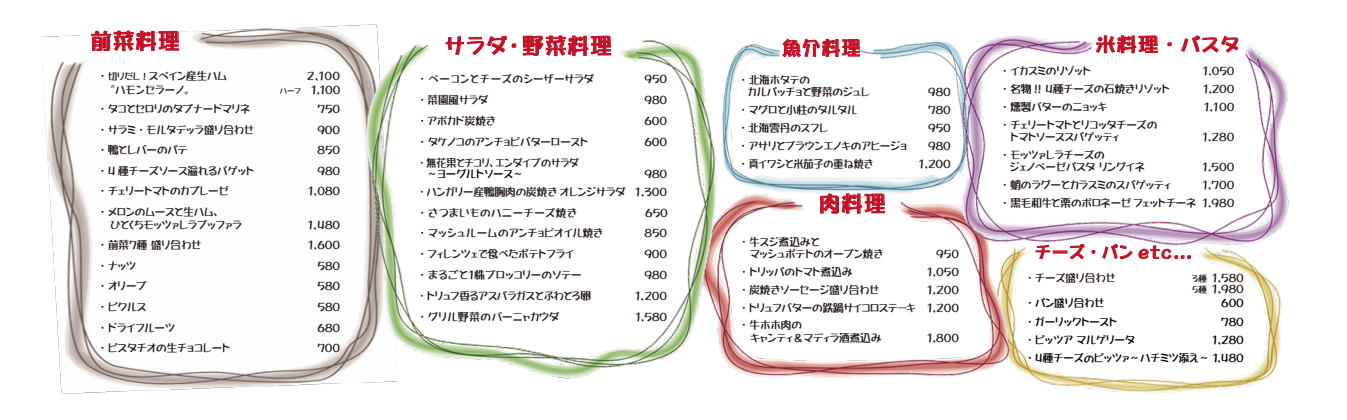
<style>
.page{position:relative;width:1347px;height:420px;background:#fff}
.page>*{position:absolute;margin:0;border:0;box-sizing:border-box;transform-origin:0 0}
.t1{font:20.5px "Highcollar PO Ptai EGP4 Heavy SJIS";letter-spacing:.1em;color:#c30e23}
.t2{font:18px "Highcollar PO Ptai EGP4 Heavy SJIS";letter-spacing:.1em;color:#c30e23;scale:1.08 1}
.t3{font:18px "Highcollar PO Ptai EGP4 Heavy SJIS";letter-spacing:.1em;color:#c30e23}
.t4{font:16px "Highcollar PO Ptai EGP4 Heavy SJIS";letter-spacing:.1em;color:#c30e23}
.t5{font:10.5px/12px "Highcollar PO Ptai EGP4 Heavy SJIS";color:#221815}
.t6{font:10.5px/18.2px "Highcollar PO Ptai EGP4 Heavy SJIS";color:#000;text-align:right}
.t7{font:10.5px "Highcollar PO Ptai EGP4 Heavy SJIS";color:#221815;scale:.9 1}
.t8{font:10.5px "Highcollar PO Ptai EGP4 Heavy SJIS";letter-spacing:.08em;color:#221815}
.t9{font:10.5px "Highcollar PO Ptai EGP4 Heavy SJIS";letter-spacing:.06em;color:#221815}
.t10{font:10.5px "Highcollar PO Ptai EGP4 Heavy SJIS";letter-spacing:.03em;color:#221815}
.t11{font:10.5px "Highcollar PO Ptai EGP4 Heavy SJIS";letter-spacing:.04em;color:#221815}
.s1{font-size:8.9px}
.s2{font-family:"Koz Go Pr 6 N"}
.s3{font-size:7.3px}
.s4{font-size:8.4px}
</style>
<div class="page">
<img style="left:1012px;top:264px;width:269px;height:129px">
<img style="left:41px;top:25px;width:304px;height:368px">
<img style="left:735px;top:40px;width:215px;height:154px">
<img style="left:735px;top:195px;width:277px;height:183px">
<img style="left:950px;top:35px;width:339px;height:229px">
<img style="left:345px;top:24px;width:390px;height:359px">
<svg style="left:91px;top:31px;width:88px;height:20px"></svg>
<svg style="left:446px;top:36px;width:70px;height:19px"></svg>
<svg style="left:523px;top:35px;width:88px;height:21px"></svg>
<svg style="left:782px;top:39px;width:78px;height:18px"></svg>
<svg style="left:820px;top:193px;width:65px;height:20px"></svg>
<svg style="left:1095px;top:35px;width:62px;height:18px"></svg>
<svg style="left:1167px;top:42px;width:4px;height:4px"></svg>
<svg style="left:1181px;top:36px;width:57px;height:17px"></svg>
<svg style="left:1035px;top:244px;width:15px;height:15px"></svg>
<svg style="left:1069px;top:244px;width:15px;height:15px"></svg>
<svg style="left:1091px;top:250px;width:4px;height:3px"></svg>
<svg style="left:1102px;top:244px;width:30px;height:15px"></svg>
<svg style="left:1138px;top:245px;width:52px;height:14px"></svg>
<h1 class="t1" style="left:91px;top:31px;width:90px">前菜料理</h1>
<p class="t5" style="left:100px;top:70px;width:129px">・<span class="s1">切りだし！</span>スペイン産生ハム</p>
<p class="t5" style="left:307px;top:70px;width:35px">2,100</p>
<p class="t11" style="left:100px;top:84px;width:90px"><span class="s2">　“</span>ハモンセラーノ<span class="s2">„</span></p>
<p class="t5" style="left:280px;top:83px;width:62px"><span class="s3">ハーフ</span>　1,100</p>
<p class="t5" style="left:100px;top:103px;width:152px">・タコとセロリのタプナードマリネ</p>
<p class="t5" style="left:317px;top:103px;width:24px">750</p>
<p class="t5" style="left:100px;top:124px;width:156px">・サラミ・モルタデッラ盛り合わせ</p>
<p class="t5" style="left:317px;top:124px;width:24px">900</p>
<p class="t5" style="left:100px;top:144px;width:89px">・鴨とレバーのパテ</p>
<p class="t5" style="left:317px;top:144px;width:24px">850</p>
<p class="t5" style="left:100px;top:165px;width:156px">・ 4 種チーズソース溢れるバゲット</p>
<p class="t5" style="left:317px;top:165px;width:24px">980</p>
<p class="t5" style="left:100px;top:185px;width:130px">・チェリートマトのカプレーゼ</p>
<p class="t5" style="left:308px;top:185px;width:33px">1,080</p>
<p class="t5" style="left:100px;top:205px;width:143px;line-height:13px">・メロンのムースと生ハム、<br>　ひとくちモッツァレラブッファラ</p>
<p class="t5" style="left:308px;top:219px;width:34px">1,480</p>
<p class="t5" style="left:100px;top:239px;width:103px">・前菜７種 盛り合わせ</p>
<p class="t5" style="left:308px;top:239px;width:33px">1,600</p>
<p class="t5" style="left:100px;top:260px;width:38px">・ナッツ</p>
<p class="t5" style="left:317px;top:260px;width:24px">580</p>
<p class="t5" style="left:100px;top:280px;width:48px">・オリーブ</p>
<p class="t5" style="left:317px;top:280px;width:24px">580</p>
<p class="t5" style="left:100px;top:300px;width:48px">・ピクルス</p>
<p class="t5" style="left:317px;top:300px;width:24px">580</p>
<p class="t5" style="left:100px;top:321px;width:77px">・ドライフルーツ</p>
<p class="t5" style="left:317px;top:321px;width:24px">680</p>
<p class="t5" style="left:100px;top:341px;width:132px">・ピスタチオの生チョコレート</p>
<p class="t5" style="left:317px;top:341px;width:24px">700</p>
<h1 class="t1" style="left:445px;top:35px;width:168px">サラダ・野菜料理</h1>
<h2 class="t3" style="left:782px;top:39px;width:79px">魚介料理</h2>
<p class="t8" style="left:419px;top:74px;width:176px">・ベーコンとチーズのシーザーサラダ</p>
<p class="t5" style="left:644px;top:73px;width:24px">950</p>
<p class="t5" style="left:419px;top:94px;width:71px">・菜園風サラダ</p>
<p class="t5" style="left:644px;top:94px;width:24px">980</p>
<p class="t5" style="left:419px;top:115px;width:78px">・アボカド炭焼き</p>
<p class="t5" style="left:644px;top:115px;width:24px">600</p>
<p class="t5" style="left:419px;top:135px;width:170px">・タケノコのアンチョビバターロースト</p>
<p class="t5" style="left:644px;top:135px;width:24px">600</p>
<p class="t7" style="left:419px;top:157px;width:179px">・無花果とチコリ、エンダイブのサラダ</p>
<p class="t6" style="left:427px;top:164px;width:98px">～ヨーグルトソース～</p>
<p class="t5" style="left:419px;top:164px;width:249px;line-height:18.2px;text-align:right">980<br>・ハンガリー産鴨胸肉の炭焼きオレンジサラダ 1,300</p>
<p class="t9" style="left:419px;top:207px;width:159px">・さつまいものハニーチーズ焼き</p>
<p class="t5" style="left:645px;top:206px;width:24px">650</p>
<p class="t5" style="left:419px;top:227px;width:185px">・マッシュルームのアンチョビオイル焼き</p>
<p class="t5" style="left:644px;top:227px;width:24px">850</p>
<p class="t5" style="left:419px;top:248px;width:156px">・フィレンツェで食べたポテトフライ</p>
<p class="t5" style="left:644px;top:248px;width:24px">900</p>
<p class="t5" style="left:419px;top:269px;width:164px">・まるごと１株ブロッコリーのソテー</p>
<p class="t5" style="left:644px;top:269px;width:24px">980</p>
<p class="t7" style="left:419px;top:290px;width:192px">・トリュフ香るアスパラガスとふわとろ卵</p>
<p class="t5" style="left:635px;top:289px;width:33px">1,200</p>
<p class="t10" style="left:419px;top:311px;width:142px">・グリル野菜のバーニャカウダ</p>
<p class="t5" style="left:635px;top:310px;width:33px">1,580</p>
<p class="t5" style="left:748px;top:73px;width:123px;text-indent:-8px">・北海ホタテの<br>カルパッチョと野菜のジュレ</p>
<p class="t5" style="left:927px;top:85px;width:25px">９80</p>
<p class="t5" style="left:740px;top:103px;width:118px">・マグロと小柱のタルタル</p>
<p class="t5" style="left:928px;top:103px;width:24px">780</p>
<p class="t5" style="left:740px;top:121px;width:89px">・北海雲丹のスフレ</p>
<p class="t5" style="left:928px;top:121px;width:24px">950</p>
<p class="t5" style="left:740px;top:139px;width:168px">・アサリとブラウンエノキのアヒージョ</p>
<p class="t5" style="left:928px;top:139px;width:24px">980</p>
<p class="t5" style="left:740px;top:157px;width:134px">・真イワシと米茄子の重ね焼き</p>
<p class="t5" style="left:919px;top:157px;width:33px">1,200</p>
<h1 class="t1" style="left:819px;top:193px;width:67px">肉料理</h1>
<p class="t5" style="left:750px;top:235px;width:135px;text-indent:-9px">・牛スジ煮込みと<br>マッシュポテトのオーブン焼き</p>
<p class="t5" style="left:936px;top:247px;width:24px">950</p>
<p class="t5" style="left:741px;top:265px;width:113px">・トリッパのトマト煮込み</p>
<p class="t5" style="left:927px;top:265px;width:33px">1,050</p>
<p class="t5" style="left:741px;top:283px;width:140px">・炭焼きソーセージ盛り合わせ</p>
<p class="t5" style="left:741px;top:280px;width:219px;line-height:17.8px;text-align:justify;text-indent:186px">1,200・ﾄﾘｭﾌバターの鉄鍋ｻｲｺﾛｽﾃｰｷ 1,200・牛ホホ肉の</p>
<p class="t5" style="left:750px;top:331px;width:133px">キャンティ＆マディラ酒煮込み</p>
<p class="t5" style="left:927px;top:331px;width:33px">1,800</p>
<h2 class="t2" style="left:1095px;top:35px;width:134px">米料理・パスタ</h2>
<p class="t5" style="left:1002px;top:65px;width:90px">・イカスミのリゾット</p>
<p class="t5" style="left:1203px;top:65px;width:33px">1,050</p>
<p class="t5" style="left:1002px;top:83px;width:169px">・名物 !! ４種チーズの石焼きリゾット</p>
<p class="t5" style="left:1203px;top:83px;width:32px">1,200</p>
<p class="t5" style="left:1002px;top:101px;width:107px">・燻製バターのニョッキ</p>
<p class="t5" style="left:1204px;top:101px;width:31px">1,100</p>
<p class="t5" style="left:1010px;top:119px;width:148px;text-indent:-8px">・チェリートマトとリコッタチーズのトマトソーススパゲッティ</p>
<p class="t5" style="left:1202px;top:131px;width:33px">1,280</p>
<p class="t5" style="left:1009px;top:149px;width:137px;text-indent:-8px">・モッツァレラチーズの<br>ジェノベーゼパスタ リングイネ</p>
<p class="t5" style="left:1202px;top:161px;width:33px">1,500</p>
<p class="t5" style="left:1002px;top:179px;width:170px">・蛸のラグーとカラスミのスパゲッティ</p>
<p class="t5" style="left:1002px;top:176px;width:234px;line-height:18px;text-align:right">1,700<br>・黒毛和牛と栗のボロネーゼフェットチーネ 1,980</p>
<h3 class="t4" style="left:1035px;top:244px;width:158px">チーズ・パン etc...</h3>
<p class="t5" style="left:1027px;top:271px;width:90px">・チーズ盛り合わせ</p>
<p class="t5" style="left:1192px;top:272px;width:53px;line-height:11px"><span class="s4">３種</span> 1,580<br><span class="s4">５種</span> 1,980</p>
<p class="t6" style="left:1027px;top:294px;width:79px">・パン盛り合わせ</p>
<p class="t6" style="left:1221px;top:294px;width:24px">600</p>
<p class="t6" style="left:1027px;top:312px;width:92px">・ガーリックトースト</p>
<p class="t6" style="left:1221px;top:312px;width:24px">780</p>
<p class="t6" style="left:1027px;top:330px;width:109px">・ピッツア マルゲリータ</p>
<p class="t6" style="left:1027px;top:330px;width:218px">1,280<br>・４種チーズのピッツァ～ハチミツ添え～ 1,480</p>
</div>
